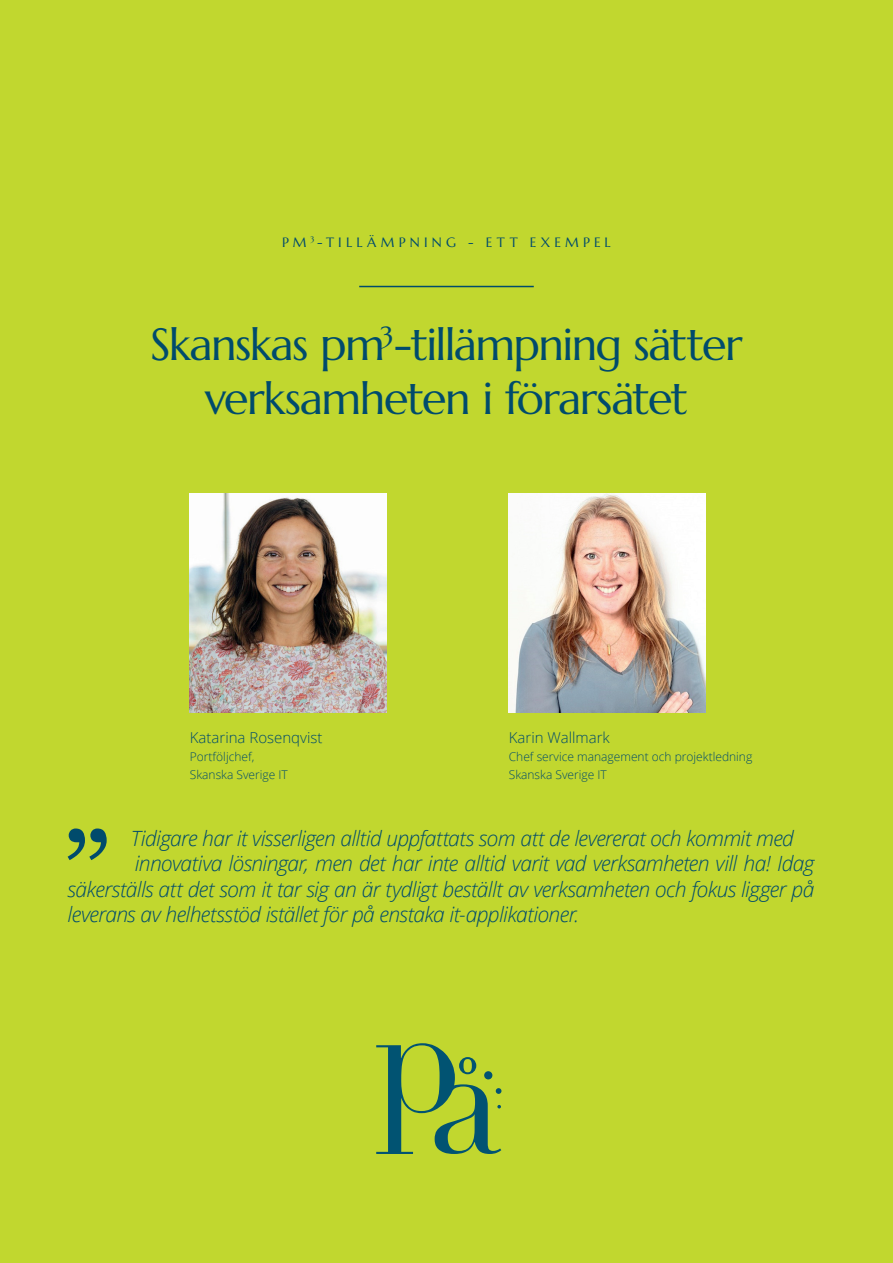
<style>
.page{position:relative;width:893px;height:1263px;background:#c1d72f}
.page>*{position:absolute;margin:0;border:0;box-sizing:border-box;transform-origin:0 0}
.t1{font:120px "Georgia";color:#004b6c}
.t2{font:45px/54px "Marcellus";letter-spacing:-.035em;color:#004b6c;text-align:center}
.t3{font:italic 300 21px "Open Sans";letter-spacing:-.03em;color:#004b6c}
.t4{font:300 15px "Open Sans";color:#004b6c}
.t5{font:13.5px "Marcellus";letter-spacing:.31em;color:#004b6c}
.t6{font:300 12px/18px "Open Sans";color:#004b6c}
</style>
<div class="page">
<hr style="left:359px;top:286px;width:175px;height:1px;background:#004b6c">
<svg style="left:376px;top:1043px;width:125px;height:111px"></svg>
<img style="left:190px;top:493px;width:196px;height:219px">
<img style="left:509px;top:493px;width:196px;height:219px">
<p class="t5" style="left:282px;top:233px;width:330px">PM <sup>3</sup>-TILLÄMPNING - ETT EXEMPEL</p>
<h2 class="t2" style="left:150px;top:317px;width:594px">Skanskas pm<sup>3</sup>-tillämpning sätter verksamheten i förarsätet</h2>
<p class="t4" style="left:190px;top:727px;width:134px">Katarina Rosenqvist</p>
<p class="t6" style="left:190px;top:747px;width:99px">Portföljchef,<br>Skanska Sverige IT</p>
<p class="t4" style="left:509px;top:727px;width:103px">Karin Wallmark</p>
<p class="t6" style="left:509px;top:747px;width:245px">Chef service management och projektledning<br>Skanska Sverige IT</p>
<h1 class="t1" style="left:62px;top:804px;width:51px">”</h1>
<p class="t3" style="left:131px;top:824px;width:664px">Tidigare har it visserligen alltid uppfattats som att de levererat och kommit med</p>
<p class="t3" style="left:135px;top:849px;width:681px">innovativa lösningar, men det har inte alltid varit vad verksamheten vill ha! Idag</p>
<p class="t3" style="left:68px;top:874px;width:748px">säkerställs att det som it tar sig an är tydligt beställt av verksamheten och fokus ligger på</p>
<p class="t3" style="left:68px;top:900px;width:513px">leverans av helhetsstöd istället för på enstaka it-applikationer.</p>
</div>
